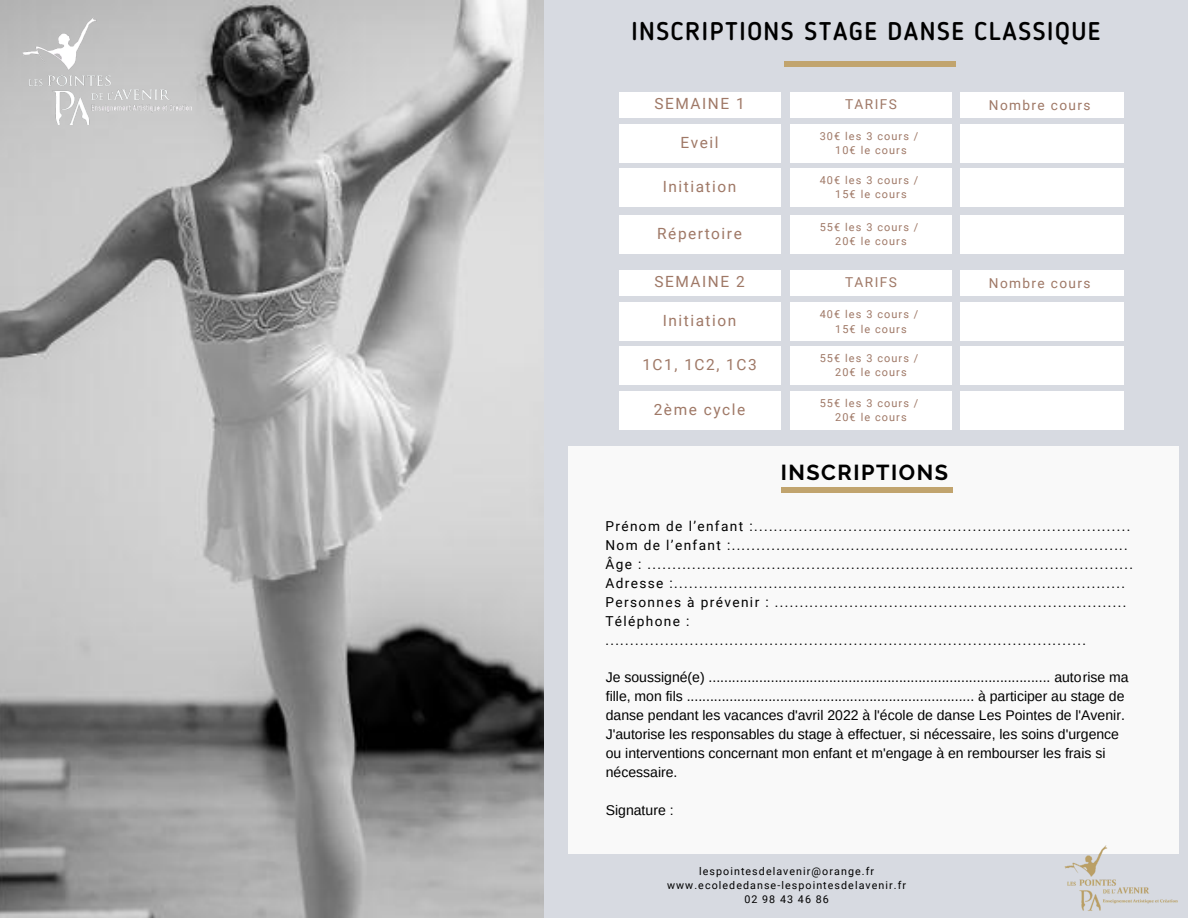
<style>
.page{position:relative;width:1188px;height:918px;background:#d7dae1}
.page>*{position:absolute;margin:0;border:0;box-sizing:border-box;transform-origin:0 0}
.t1{font:500 25.5px "Blogger Sans";letter-spacing:.06em;color:#000}
.t2{font:700 21.6px "Raleway";letter-spacing:.07em;color:#000}
.t3{font:15.45px "Roboto";letter-spacing:.1em;color:#9f7866}
.t4{font:13.95px/19px "Arimo";color:#000}
.t5{font:13.65px/19.2px "Roboto";letter-spacing:.1em;color:#000}
.t6{font:13.65px "Roboto";letter-spacing:.1em;color:#9f7866}
.t7{font:10.95px "Roboto";letter-spacing:.1em;color:#9f7866}
.t8{font:10.65px "Roboto";letter-spacing:.1em;color:#000}
</style>
<div class="page">
<img style="left:0;top:0;width:544px;height:918px">
<img style="left:22px;top:18px;width:170px;height:107px">
<div style="left:568px;top:446px;width:611px;height:407px;background:#fffffe"></div>
<div style="left:619px;top:92px;width:162px;height:26px;background:#fff"></div>
<div style="left:790px;top:92px;width:162px;height:26px;background:#fff"></div>
<div style="left:960px;top:92px;width:163px;height:26px;background:#fff"></div>
<div style="left:619px;top:125px;width:162px;height:38px;background:#fff"></div>
<div style="left:790px;top:125px;width:162px;height:38px;background:#fff"></div>
<div style="left:960px;top:125px;width:163px;height:38px;background:#fff"></div>
<div style="left:782px;top:488px;width:171px;height:5px;background:#c1a46e"></div>
<img style="left:1062px;top:845px;width:117px;height:66px">
<div style="left:619px;top:168px;width:162px;height:38px;background:#fff"></div>
<div style="left:790px;top:168px;width:162px;height:38px;background:#fff"></div>
<div style="left:960px;top:168px;width:163px;height:38px;background:#fff"></div>
<div style="left:619px;top:215px;width:162px;height:38px;background:#fff"></div>
<div style="left:790px;top:215px;width:162px;height:38px;background:#fff"></div>
<div style="left:960px;top:215px;width:163px;height:38px;background:#fff"></div>
<div style="left:619px;top:270px;width:162px;height:26px;background:#fff"></div>
<div style="left:790px;top:270px;width:162px;height:26px;background:#fff"></div>
<div style="left:960px;top:270px;width:163px;height:26px;background:#fff"></div>
<div style="left:619px;top:303px;width:162px;height:38px;background:#fff"></div>
<div style="left:790px;top:303px;width:162px;height:38px;background:#fff"></div>
<div style="left:960px;top:303px;width:163px;height:38px;background:#fff"></div>
<div style="left:619px;top:346px;width:162px;height:39px;background:#fff"></div>
<div style="left:790px;top:346px;width:162px;height:39px;background:#fff"></div>
<div style="left:960px;top:346px;width:163px;height:39px;background:#fff"></div>
<div style="left:784px;top:61px;width:171px;height:5px;background:#c1a46e"></div>
<div style="left:619px;top:391px;width:162px;height:39px;background:#fff"></div>
<div style="left:790px;top:391px;width:162px;height:39px;background:#fff"></div>
<div style="left:960px;top:391px;width:163px;height:39px;background:#fff"></div>
<p class="t1" style="left:632px;top:20px;width:470px">INSCRIPTIONS STAGE DANSE CLASSIQUE</p>
<p class="t3" style="left:654px;top:95px;width:92px">SEMAINE 1</p>
<p class="t6" style="left:845px;top:96px;width:53px">TARIFS</p>
<p class="t6" style="left:989px;top:97px;width:103px">Nombre cours</p>
<p class="t3" style="left:681px;top:134px;width:40px">Eveil</p>
<p class="t7" style="left:820px;top:130px;width:100px">30€ les 3 cours /</p>
<p class="t7" style="left:835px;top:144px;width:73px">10€ le cours</p>
<p class="t3" style="left:663px;top:178px;width:75px">Initiation</p>
<p class="t7" style="left:820px;top:173px;width:100px">40€ les 3 cours /</p>
<p class="t7" style="left:835px;top:188px;width:73px">15€ le cours</p>
<p class="t3" style="left:657px;top:225px;width:86px">Répertoire</p>
<p class="t3" style="left:654px;top:273px;width:92px">SEMAINE 2</p>
<p class="t7" style="left:820px;top:221px;width:100px">55€ les 3 cours /</p>
<p class="t7" style="left:835px;top:235px;width:73px">20€ le cours</p>
<p class="t6" style="left:845px;top:274px;width:53px">TARIFS</p>
<p class="t6" style="left:989px;top:275px;width:103px">Nombre cours</p>
<p class="t3" style="left:663px;top:312px;width:75px">Initiation</p>
<p class="t7" style="left:820px;top:308px;width:100px">40€ les 3 cours /</p>
<p class="t7" style="left:835px;top:323px;width:73px">15€ le cours</p>
<p class="t3" style="left:642px;top:356px;width:116px">1C1, 1C2, 1C3</p>
<p class="t7" style="left:820px;top:352px;width:100px">55€ les 3 cours /</p>
<p class="t7" style="left:835px;top:366px;width:73px">20€ le cours</p>
<p class="t3" style="left:654px;top:401px;width:93px">2ème cycle</p>
<p class="t7" style="left:820px;top:397px;width:100px">55€ les 3 cours /</p>
<p class="t7" style="left:835px;top:411px;width:73px">20€ le cours</p>
<p class="t2" style="left:781px;top:460px;width:169px">INSCRIPTIONS</p>
<p class="t5" style="left:605px;top:516px;width:527px">Prénom de l’enfant :............................................................................</p>
<p class="t5" style="left:605px;top:536px;width:524px">Nom de l’enfant :................................................................................</p>
<p class="t5" style="left:605px;top:555px;width:529px">Âge : ..................................................................................................</p>
<p class="t5" style="left:605px;top:574px;width:521px">Adresse :...........................................................................................</p>
<p class="t5" style="left:605px;top:593px;width:522px">Personnes à prévenir : .......................................................................</p>
<p class="t5" style="left:605px;top:612px;width:482px">Téléphone : .................................................................................................</p>
<p class="t4" style="left:606px;top:667px;width:524px">Je soussigné(e) ........................................................................................ autorise ma fille, mon fils .......................................................................... à participer au stage de danse pendant les vacances d'avril 2022 à l'école de danse Les Pointes de l'Avenir.</p>
<p class="t4" style="left:606px;top:725px;width:515px">J'autorise les responsables du stage à effectuer, si nécessaire, les soins d'urgence ou interventions concernant mon enfant et m'engage à en rembourser les frais si nécessaire.</p>
<p class="t4" style="left:606px;top:801px;width:69px">Signature :</p>
<p class="t8" style="left:699px;top:865px;width:177px">lespointesdelavenir@orange.fr</p>
<p class="t8" style="left:667px;top:879px;width:241px">www.ecolededanse-lespointesdelavenir.fr</p>
<p class="t8" style="left:744px;top:893px;width:86px">02 98 43 46 86</p>
</div>
